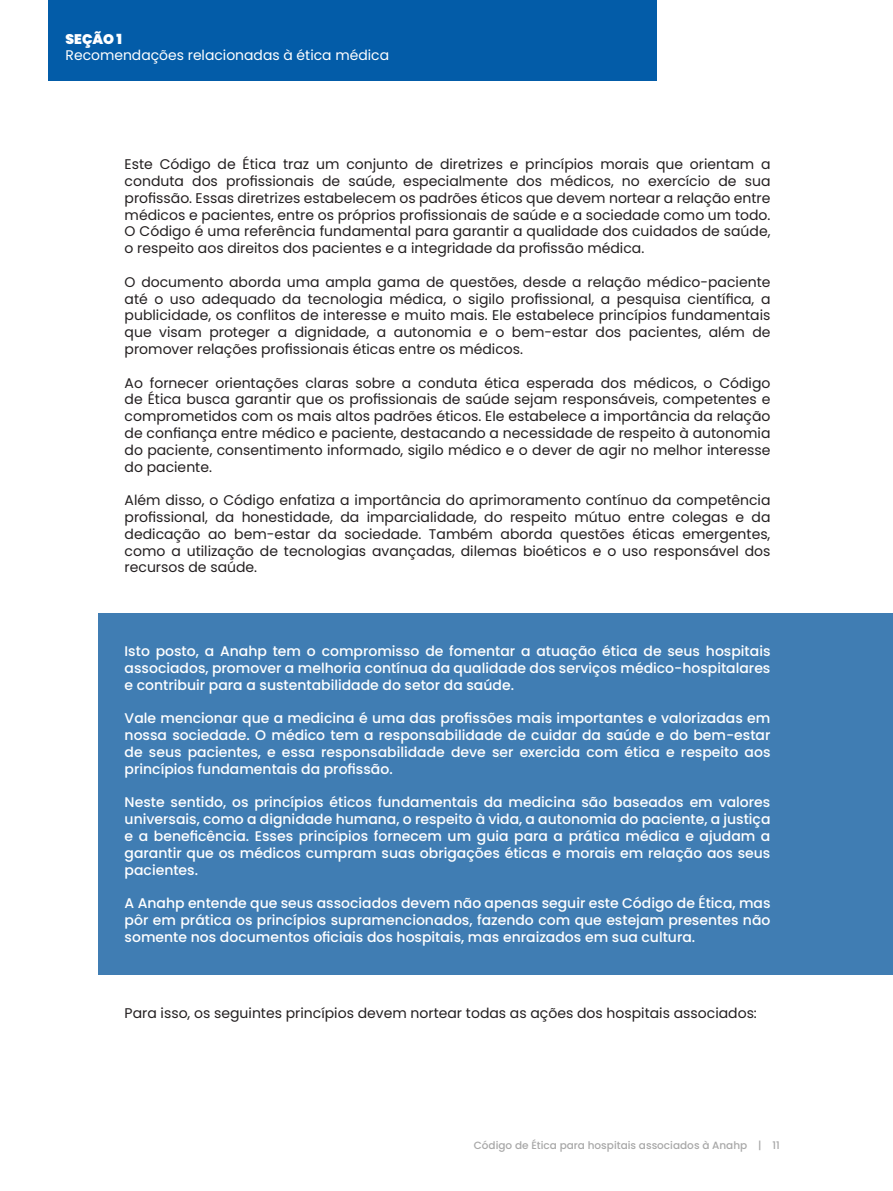
<style>
.page{position:relative;width:893px;height:1191px;background:#fff}
.page>*{position:absolute;margin:0;border:0;box-sizing:border-box;transform-origin:0 0}
.t1{font:14px/16.8px "Poppins";color:#231f20;text-align:justify}
.t2{font:500 14px/16.8px "Poppins";color:#fff;text-align:justify}
.t3{font:14px "Poppins";color:#fff}
.t4{font:900 14px "Poppins";color:#fff}
.t5{font:500 10.5px "Poppins";color:#a8a8a8}
</style>
<div class="page">
<div style="left:49px;top:0;width:608px;height:81px;background:#035ca8"></div>
<div style="left:98px;top:614px;width:795px;height:361px;background:#407db3"></div>
<p class="t4" style="left:66px;top:31px;width:58px">SEÇÃO 1</p>
<p class="t3" style="left:66px;top:47px;width:325px">Recomendações relacionadas à ética médica</p>
<p class="t1" style="left:125px;top:156px;width:647px">Este Código de Ética traz um conjunto de diretrizes e princípios morais que orientam a conduta dos profissionais de saúde, especialmente dos médicos, no exercício de sua profissão. Essas diretrizes estabelecem os padrões éticos que devem nortear a relação entre médicos e pacientes, entre os próprios profissionais de saúde e a sociedade como um todo.<br>O Código é uma referência fundamental para garantir a qualidade dos cuidados de saúde, o respeito aos direitos dos pacientes e a integridade da profissão médica.</p>
<p class="t1" style="left:125px;top:273px;width:647px">O documento aborda uma ampla gama de questões, desde a relação médico-paciente até o uso adequado da tecnologia médica, o sigilo profissional, a pesquisa científica, a publicidade, os conflitos de interesse e muito mais. Ele estabelece princípios fundamentais que visam proteger a dignidade, a autonomia e o bem-estar dos pacientes, além de promover relações profissionais éticas entre os médicos.</p>
<p class="t1" style="left:125px;top:374px;width:647px">Ao fornecer orientações claras sobre a conduta ética esperada dos médicos, o Código de Ética busca garantir que os profissionais de saúde sejam responsáveis, competentes e comprometidos com os mais altos padrões éticos. Ele estabelece a importância da relação de confiança entre médico e paciente, destacando a necessidade de respeito à autonomia do paciente, consentimento informado, sigilo médico e o dever de agir no melhor interesse do paciente.</p>
<p class="t1" style="left:125px;top:492px;width:647px">Além disso, o Código enfatiza a importância do aprimoramento contínuo da competência profissional, da honestidade, da imparcialidade, do respeito mútuo entre colegas e da dedicação ao bem-estar da sociedade. Também aborda questões éticas emergentes, como a utilização de tecnologias avançadas, dilemas bioéticos e o uso responsável dos recursos de saúde.</p>
<p class="t2" style="left:125px;top:643px;width:647px">Isto posto, a Anahp tem o compromisso de fomentar a atuação ética de seus hospitais associados, promover a melhoria contínua da qualidade dos serviços médico-hospitalares e contribuir para a sustentabilidade do setor da saúde.</p>
<p class="t2" style="left:125px;top:710px;width:647px">Vale mencionar que a medicina é uma das profissões mais importantes e valorizadas em nossa sociedade. O médico tem a responsabilidade de cuidar da saúde e do bem-estar de seus pacientes, e essa responsabilidade deve ser exercida com ética e respeito aos princípios fundamentais da profissão.</p>
<p class="t2" style="left:125px;top:794px;width:647px">Neste sentido, os princípios éticos fundamentais da medicina são baseados em valores universais, como a dignidade humana, o respeito à vida, a autonomia do paciente, a justiça e a beneficência. Esses princípios fornecem um guia para a prática médica e ajudam a garantir que os médicos cumpram suas obrigações éticas e morais em relação aos seus pacientes.</p>
<p class="t2" style="left:125px;top:895px;width:647px">A Anahp entende que seus associados devem não apenas seguir este Código de Ética, mas pôr em prática os princípios supramencionados, fazendo com que estejam presentes não somente nos documentos oficiais dos hospitais, mas enraizados em sua cultura.</p>
<p class="t1" style="left:125px;top:1005px;width:634px">Para isso, os seguintes princípios devem nortear todas as ações dos hospitais associados:</p>
<p class="t5" style="left:474px;top:1139px;width:308px">Código de Ética para hospitais associados à Anahp | 11</p>
</div>
